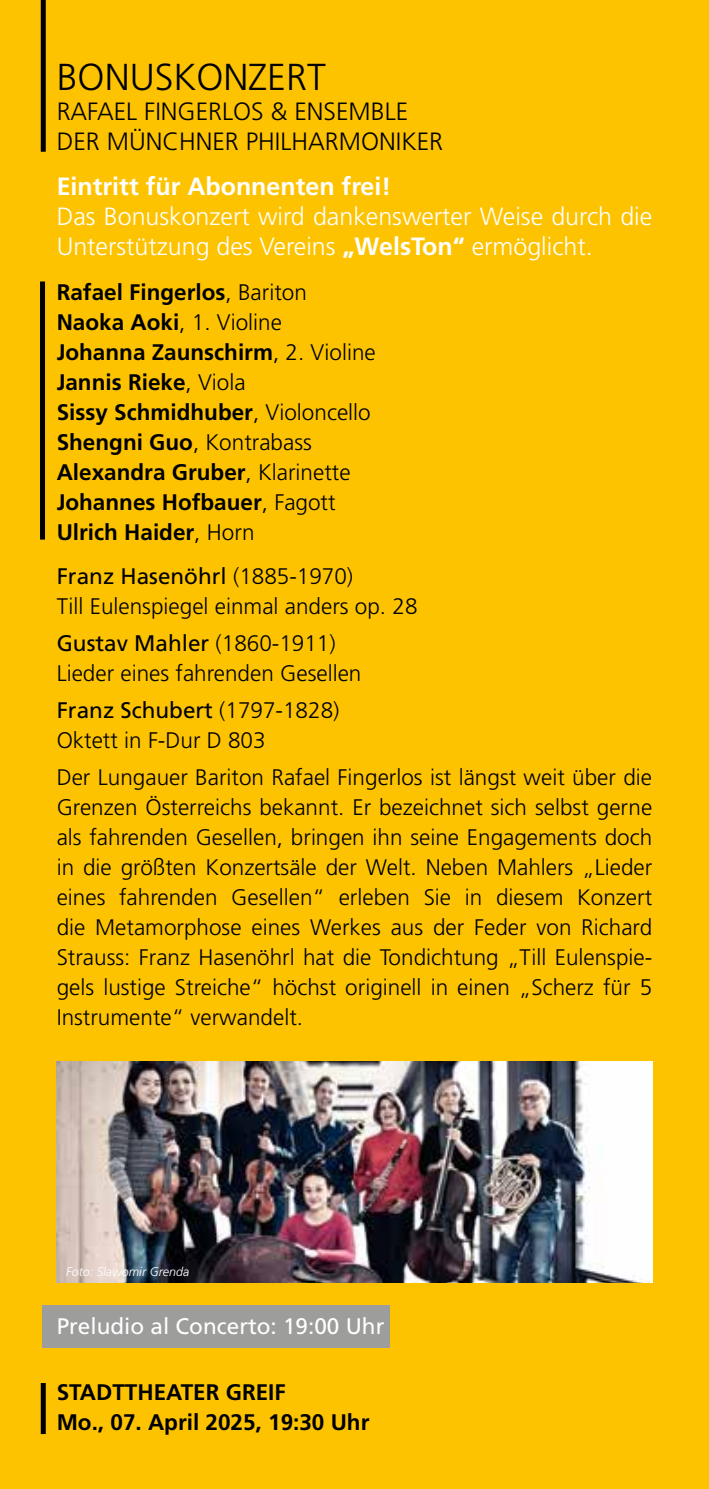
<style>
.page{position:relative;width:709px;height:1489px;background:#fff}
.page>*{position:absolute;margin:0;border:0;box-sizing:border-box;transform-origin:0 0}
.t1{font:300 37.5px "Frutiger LT Std";color:#000}
.t2{font:300 25px/30px "Frutiger LT Std";color:#fff}
.t3{font:300 25px/30px "Frutiger LT Std";color:#000}
.t4{font:700 25px "Frutiger LT Std";color:#fff}
.t5{font:300 22.5px/30px "Frutiger LT Std";color:#000}
.t6{font:700 22.5px/30px "Frutiger LT Std";color:#000}
.t7{font:22.5px "Frutiger LT Std";color:#fff}
.t8{font:italic 300 12.5px "Frutiger LT Std";color:#fff}
.s1{font-weight:700}
.s2{font-weight:300}
.s3{font-weight:400}
</style>
<div class="page">
<div style="left:0;top:0;width:709px;height:1488px;background:#fdc300"></div>
<div style="left:41px;top:0;width:5px;height:152px;background:#000"></div>
<div style="left:41px;top:1382px;width:5px;height:51px;background:#000"></div>
<div style="left:40px;top:281px;width:5px;height:258px;background:#000"></div>
<div style="left:42px;top:1305px;width:347px;height:42px;background:#9d9d9c"></div>
<img style="left:57px;top:1061px;width:595px;height:221px">
<h1 class="t1" style="left:57px;top:56px;width:271px">BONUSKONZERT</h1>
<p class="t3" style="left:57px;top:97px;width:388px">RAFAEL FINGERLOS &amp; ENSEMBLE<br>DER MÜNCHNER PHILHARMONIKER</p>
<p class="t4" style="left:57px;top:172px;width:336px">Eintritt für Abonnenten frei!</p>
<p class="t2" style="left:57px;top:202px;width:597px">Das Bonuskonzert wird dankenswerter Weise durch die<br>Unterstützung des Vereins <span class="s1">„WelsTon“</span> ermöglicht.</p>
<p class="t6" style="left:57px;top:277px;width:320px">Rafael Fingerlos<span class="s2">, Bariton<br></span>Naoka Aoki<span class="s2">, 1. Violine<br></span>Johanna Zaunschirm<span class="s2">, 2. Violine<br></span>Jannis Rieke<span class="s2">, Viola<br></span>Sissy Schmidhuber<span class="s2">, Violoncello<br></span>Shengni Guo<span class="s2">, Kontrabass<br></span>Alexandra Gruber<span class="s2">, Klarinette<br></span>Johannes Hofbauer<span class="s2">, Fagott<br></span>Ulrich Haider<span class="s2">, Horn</span></p>
<p class="t5" style="left:57px;top:561px;width:362px"><span class="s3">Franz Hasenöhrl</span> (1885-1970)<br>Till Eulenspiegel einmal anders op. 28</p>
<p class="t5" style="left:57px;top:628px;width:306px"><span class="s3">Gustav Mahler</span> (1860-1911)<br>Lieder eines fahrenden Gesellen</p>
<p class="t5" style="left:57px;top:695px;width:284px"><span class="s3">Franz Schubert</span> (1797-1828)<br>Oktett in F-Dur D 803</p>
<p class="t5" style="left:57px;top:762px;width:597px;text-align:justify">Der Lungauer Bariton Rafael Fingerlos ist längst weit über die Grenzen Österreichs bekannt. Er bezeichnet sich selbst gerne als fahrenden Gesellen, bringen ihn seine Engagements doch in die größten Konzertsäle der Welt. Neben Mahlers „Lieder eines fahrenden Gesellen“ erleben Sie in diesem Konzert die Metamorphose eines Werkes aus der Feder von Richard Strauss: Franz Hasenöhrl hat die Tondichtung „Till Eulenspie&shy;gels lustige Streiche“ höchst originell in einen „Scherz für 5<br>Instrumente“ verwandelt.</p>
<p class="t8" style="left:66px;top:1264px;width:124px">Foto: Slawomir Grenda</p>
<p class="t7" style="left:57px;top:1313px;width:329px">Preludio al Concerto: 19:00 Uhr</p>
<p class="t6" style="left:57px;top:1376px;width:314px">STADTTHEATER GREIF<br>Mo., 07. April 2025, 19:30 Uhr</p>
</div>
